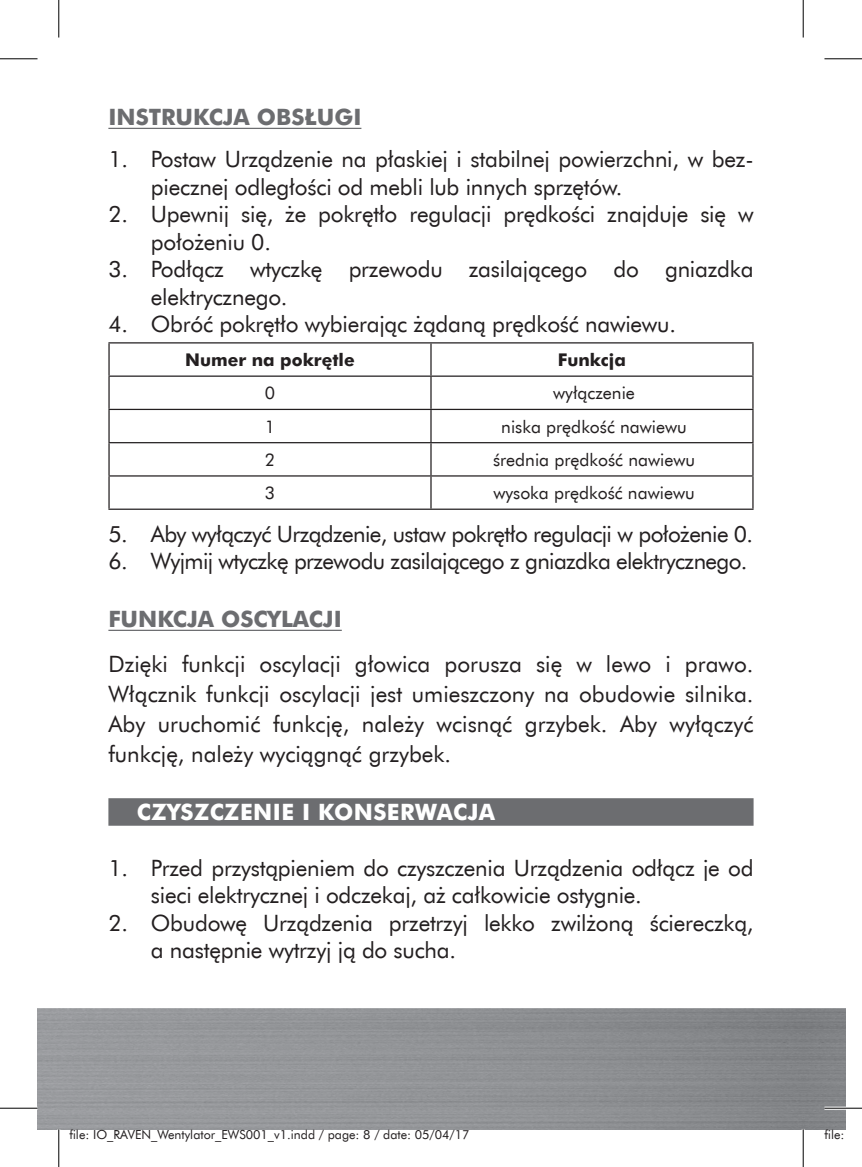
<style>
.page{position:relative;width:862px;height:1167px;background:#fff}
.page>*{position:absolute;margin:0;border:0;box-sizing:border-box;transform-origin:0 0}
.t1{font:22.5px/27.5px "Futura EU";letter-spacing:-.01em;color:#231f20}
.t2{font:22.5px "Futura EU";letter-spacing:-.03em;color:#231f20}
.t3{font:700 22.5px "Futura EU";color:#6c6d70}
.t4{font:700 22.5px "Futura EU";letter-spacing:.02em;color:#fff}
.t5{font:17.5px "Futura EU";color:#231f20}
.t6{font:700 17.5px "Futura EU";color:#231f20}
.t7{font:12.5px "Futura EU";color:#231f20}
</style>
<div class="page">
<hr style="left:108px;top:128px;width:253px;height:1px;background:#6c6d70">
<hr style="left:108px;top:629px;width:234px;height:2px;background:#6c6d70">
<div style="left:108px;top:798px;width:645px;height:27px;background:#6c6d70"></div>
<hr style="left:108px;top:342px;width:323px;height:1px;background:#231f20">
<hr style="left:108px;top:343px;width:2px;height:32px;background:#231f20">
<hr style="left:431px;top:342px;width:322px;height:1px;background:#231f20">
<hr style="left:430px;top:343px;width:1px;height:32px;background:#231f20">
<hr style="left:752px;top:343px;width:1px;height:32px;background:#231f20">
<hr style="left:108px;top:375px;width:323px;height:2px;background:#231f20">
<hr style="left:108px;top:377px;width:2px;height:32px;background:#231f20">
<hr style="left:431px;top:375px;width:322px;height:2px;background:#231f20">
<hr style="left:430px;top:377px;width:1px;height:32px;background:#231f20">
<hr style="left:752px;top:377px;width:1px;height:32px;background:#231f20">
<hr style="left:108px;top:409px;width:323px;height:1px;background:#231f20">
<hr style="left:108px;top:410px;width:2px;height:32px;background:#231f20">
<hr style="left:431px;top:409px;width:322px;height:1px;background:#231f20">
<hr style="left:430px;top:410px;width:1px;height:32px;background:#231f20">
<hr style="left:752px;top:410px;width:1px;height:32px;background:#231f20">
<hr style="left:108px;top:442px;width:323px;height:1px;background:#231f20">
<hr style="left:108px;top:443px;width:2px;height:32px;background:#231f20">
<hr style="left:431px;top:442px;width:322px;height:1px;background:#231f20">
<hr style="left:430px;top:443px;width:1px;height:32px;background:#231f20">
<hr style="left:752px;top:443px;width:1px;height:32px;background:#231f20">
<hr style="left:108px;top:475px;width:323px;height:1px;background:#231f20">
<hr style="left:108px;top:476px;width:2px;height:32px;background:#231f20">
<hr style="left:431px;top:475px;width:322px;height:1px;background:#231f20">
<hr style="left:430px;top:476px;width:1px;height:32px;background:#231f20">
<hr style="left:752px;top:476px;width:1px;height:32px;background:#231f20">
<hr style="left:108px;top:508px;width:323px;height:2px;background:#231f20">
<hr style="left:431px;top:508px;width:322px;height:2px;background:#231f20">
<hr style="left:0;top:58px;width:38px;height:1px;background:#000">
<hr style="left:824px;top:58px;width:38px;height:1px;background:#000">
<hr style="left:0;top:1107px;width:38px;height:1px;background:#000">
<hr style="left:824px;top:1107px;width:38px;height:1px;background:#000">
<hr style="left:58px;top:0;width:1px;height:37px;background:#000">
<hr style="left:58px;top:1129px;width:1px;height:37px;background:#000">
<hr style="left:802px;top:0;width:1px;height:37px;background:#000">
<hr style="left:802px;top:1129px;width:1px;height:37px;background:#000">
<p class="t3" style="left:108px;top:103px;width:254px">INSTRUKCJA OBSŁUGI</p>
<p class="t1" style="left:151px;top:146px;width:604px;text-indent:-43px">1. Postaw Urządzenie na płaskiej i stabilnej powierzchni, w bez&shy;piecznej odległości od mebli lub innych sprzętów.</p>
<p class="t1" style="left:151px;top:201px;width:604px;text-indent:-43px">2. Upewnij się, że pokrętło regulacji prędkości znajduje się w położeniu 0.</p>
<p class="t1" style="left:151px;top:256px;width:604px;text-indent:-43px">3. Podłącz wtyczkę przewodu zasilającego do gniazdka elektrycznego.</p>
<p class="t1" style="left:108px;top:311px;width:569px">4. Obróć pokrętło wybierając żądaną prędkość nawiewu.</p>
<p class="t6" style="left:185px;top:349px;width:171px">Numer na pokrętle</p>
<p class="t6" style="left:558px;top:349px;width:69px">Funkcja</p>
<p class="t5" style="left:265px;top:382px;width:12px">0</p>
<p class="t5" style="left:553px;top:382px;width:83px">wyłączenie</p>
<p class="t5" style="left:265px;top:416px;width:12px">1</p>
<p class="t5" style="left:501px;top:416px;width:187px">niska prędkość nawiewu</p>
<p class="t5" style="left:265px;top:449px;width:12px">2</p>
<p class="t5" style="left:493px;top:449px;width:203px">średnia prędkość nawiewu</p>
<p class="t5" style="left:265px;top:482px;width:12px">3</p>
<p class="t5" style="left:493px;top:482px;width:203px">wysoka prędkość nawiewu</p>
<p class="t2" style="left:108px;top:519px;width:646px">5. Aby wyłączyć Urządzenie, ustaw pokrętło regulacji w położenie 0.</p>
<p class="t2" style="left:108px;top:547px;width:640px">6. Wyjmij wtyczkę przewodu zasilającego z gniazdka elektrycznego.</p>
<p class="t3" style="left:108px;top:605px;width:235px">FUNKCJA OSCYLACJI</p>
<p class="t1" style="left:108px;top:649px;width:646px;line-height:30px;text-align:justify">Dzięki funkcji oscylacji głowica porusza się w lewo i prawo.<br>Włącznik funkcji oscylacji jest umieszczony na obudowie silnika.<br>Aby uruchomić funkcję, należy wcisnąć grzybek. Aby wyłączyć funkcję, należy wyciągnąć grzybek.</p>
<p class="t4" style="left:137px;top:798px;width:360px">CZYSZCZENIE I KONSERWACJA</p>
<p class="t1" style="left:151px;top:854px;width:604px;text-indent:-43px">1. Przed przystąpieniem do czyszczenia Urządzenia odłącz je od sieci elektrycznej i odczekaj, aż całkowicie ostygnie.</p>
<p class="t1" style="left:151px;top:909px;width:604px;text-indent:-43px">2. Obudowę Urządzenia przetrzyj lekko zwilżoną ściereczką, a następnie wytrzyj ją do sucha.</p>
<p class="t7" style="left:69px;top:1126px;width:401px">file: IO_RAVEN_Wentylator_EWS001_v1.indd / page: 8 / date: 05/04/17</p>
<p class="t7" style="left:824px;top:1126px;width:39px">file: IO</p>
</div>
